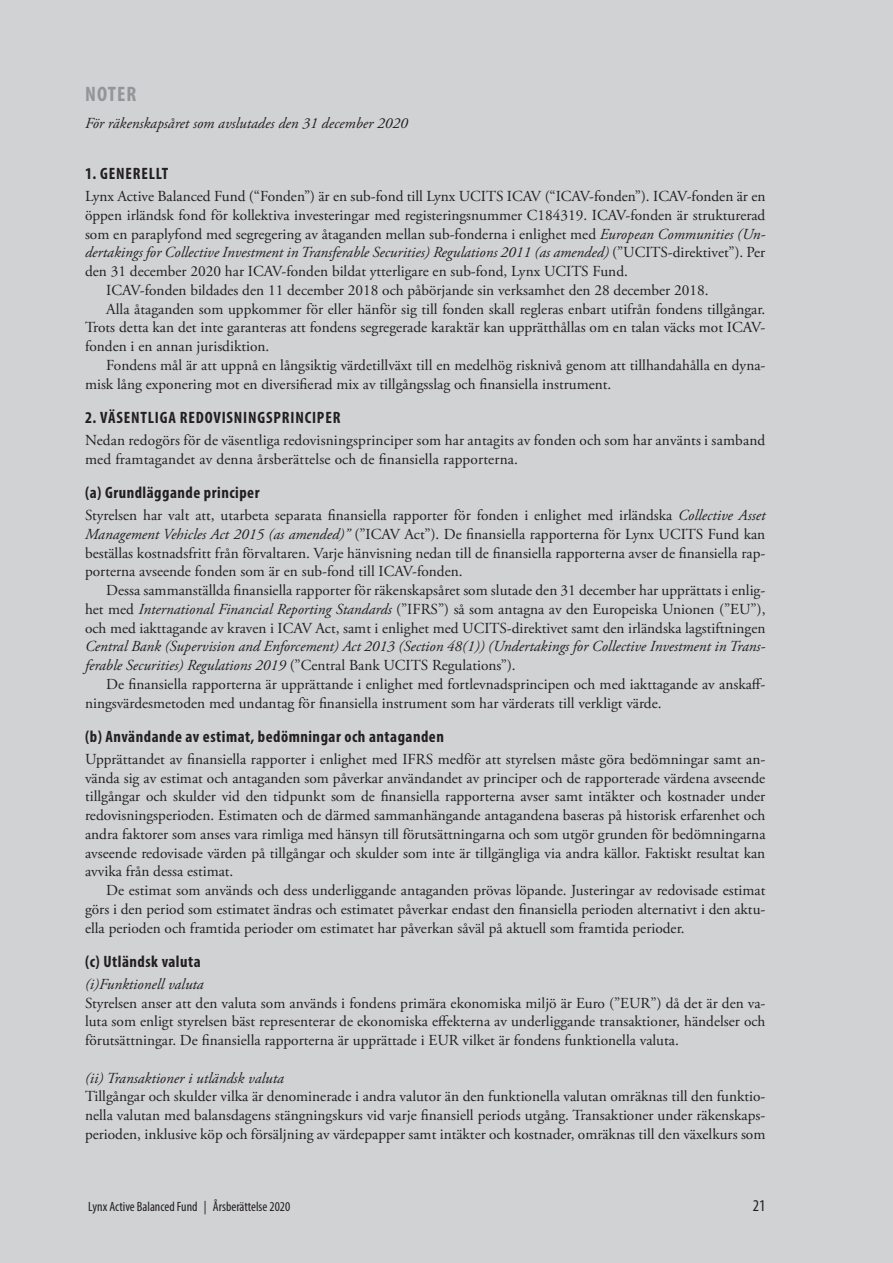
<style>
.page{position:relative;width:893px;height:1263px;background:#d1d2d4}
.page>*{position:absolute;margin:0;border:0;box-sizing:border-box;transform-origin:0 0}
.t1{font:700 condensed 21px "Myriad Pro";letter-spacing:.045em;color:#939598}
.t2{font:700 condensed 16.5px "Myriad Pro";letter-spacing:.03em;color:#231f20}
.t3{font:700 condensed 16.5px "Myriad Pro";letter-spacing:.05em;color:#231f20}
.t4{font:condensed 16.5px "Myriad Pro";color:#231f20}
.t5{font:15.3px/18.8px "Adobe Garamond Pro";color:#231f20;text-align:justify}
.t6{font:italic 15.3px/18.8px "Adobe Garamond Pro";color:#231f20}
.t7{font:condensed 13.5px "Myriad Pro";color:#231f20}
.s1{font-style:italic}
.s2{font-style:normal}
</style>
<div class="page">
<h1 class="t1" style="left:85px;top:81px;width:52px">NOTER</h1>
<p class="t6" style="left:85px;top:114px;width:324px">För räkenskapsåret som avslutades den 31 december 2020</p>
<p class="t3" style="left:85px;top:164px;width:85px">1. GENERELLT</p>
<p class="t5" style="left:85px;top:188px;width:682px">Lynx Active Balanced Fund (“Fonden”) är en sub-fond till Lynx UCITS ICAV (“ICAV-fonden”). ICAV-fonden är en</p>
<p class="t5" style="left:85px;top:206px;width:682px">öppen irländsk fond för kollektiva investeringar med registeringsnummer C184319. ICAV-fonden är strukturerad</p>
<p class="t5" style="left:85px;top:225px;width:682px">som en paraplyfond med segregering av åtaganden mellan sub-fonderna i enlighet med <span class="s1">European Communities (Un-</span></p>
<p class="t6" style="left:85px;top:244px;width:682px">dertakings for Collective Investment in Transferable Securities) Regulations 2011 (as amended) <span class="s2">(”UCITS-direktivet”). Per</span></p>
<p class="t5" style="left:85px;top:263px;width:544px">den 31 december 2020 har ICAV-fonden bildat ytterligare en sub-fond, Lynx UCITS Fund.</p>
<p class="t5" style="left:106px;top:281px;width:604px">ICAV-fonden bildades den 11 december 2018 och påbörjande sin verksamhet den 28 december 2018.</p>
<p class="t5" style="left:106px;top:300px;width:661px">Alla åtaganden som uppkommer för eller hänför sig till fonden skall regleras enbart utifrån fondens tillgångar.</p>
<p class="t5" style="left:85px;top:319px;width:682px">Trots detta kan det inte garanteras att fondens segregerade karaktär kan upprätthållas om en talan väcks mot ICAV-</p>
<p class="t5" style="left:85px;top:337px;width:186px">fonden i en annan jurisdiktion.</p>
<p class="t5" style="left:106px;top:356px;width:661px">Fondens mål är att uppnå en långsiktig värdetillväxt till en medelhög risknivå genom att tillhandahålla en dyna-</p>
<p class="t5" style="left:85px;top:375px;width:528px">misk lång exponering mot en diversifierad mix av tillgångsslag och finansiella instrument.</p>
<p class="t3" style="left:85px;top:407px;width:257px">2. VÄSENTLIGA REDOVISNINGSPRINCIPER</p>
<p class="t5" style="left:85px;top:431px;width:682px">Nedan redogörs för de väsentliga redovisningsprinciper som har antagits av fonden och som har använts i samband med framtagandet av denna årsberättelse och de finansiella rapporterna.</p>
<p class="t2" style="left:85px;top:482px;width:176px">(a) Grundläggande principer</p>
<p class="t5" style="left:85px;top:506px;width:682px">Styrelsen har valt att, utarbeta separata finansiella rapporter för fonden i enlighet med irländska <span class="s1">Collective Asset Management Vehicles Act 2015 (as amended)”</span> (”ICAV Act”). De finansiella rapporterna för Lynx UCITS Fund kan beställas kostnadsfritt från förvaltaren. Varje hänvisning nedan till de finansiella rapporterna avser de finansiella rap&shy;porterna avseende fonden som är en sub-fond till ICAV-fonden.</p>
<p class="t5" style="left:85px;top:581px;width:682px;text-indent:21px">Dessa sammanställda finansiella rapporter för räkenskapsåret som slutade den 31 december har upprättats i enlig&shy;het med <span class="s1">International Financial Reporting Standards</span> (”IFRS”) så som antagna av den Europeiska Unionen (”EU”), och med iakttagande av kraven i ICAV Act, samt i enlighet med UCITS-direktivet samt den irländska lagstiftningen</p>
<p class="t6" style="left:85px;top:637px;width:682px">Central Bank (Supervision and Enforcement) Act 2013 (Section 48(1)) (Undertakings for Collective Investment in Trans&shy;ferable Securities) Regulations 2019 <span class="s2">(”Central Bank UCITS Regulations”).</span></p>
<p class="t5" style="left:85px;top:675px;width:682px;text-indent:21px">De finansiella rapporterna är upprättande i enlighet med fortlevnadsprincipen och med iakttagande av anskaff&shy;ningsvärdesmetoden med undantag för finansiella instrument som har värderats till verkligt värde.</p>
<p class="t2" style="left:85px;top:726px;width:360px">(b) Användande av estimat, bedömningar och antaganden</p>
<p class="t5" style="left:85px;top:750px;width:682px">Upprättandet av finansiella rapporter i enlighet med IFRS medför att styrelsen måste göra bedömningar samt an&shy;vända sig av estimat och antaganden som påverkar användandet av principer och de rapporterade värdena avseende tillgångar och skulder vid den tidpunkt som de finansiella rapporterna avser samt intäkter och kostnader under redovisningsperioden. Estimaten och de därmed sammanhängande antagandena baseras på historisk erfarenhet och andra faktorer som anses vara rimliga med hänsyn till förutsättningarna och som utgör grunden för bedömningarna avseende redovisade värden på tillgångar och skulder som inte är tillgängliga via andra källor. Faktiskt resultat kan avvika från dessa estimat.</p>
<p class="t5" style="left:85px;top:881px;width:682px;text-indent:21px">De estimat som används och dess underliggande antaganden prövas löpande. Justeringar av redovisade estimat görs i den period som estimatet ändras och estimatet påverkar endast den finansiella perioden alternativt i den aktu&shy;ella perioden och framtida perioder om estimatet har påverkan såväl på aktuell som framtida perioder.</p>
<p class="t2" style="left:85px;top:951px;width:117px">(c) Utländsk valuta</p>
<p class="t6" style="left:85px;top:975px;width:120px">(i)Funktionell valuta</p>
<p class="t5" style="left:85px;top:994px;width:682px">Styrelsen anser att den valuta som används i fondens primära ekonomiska miljö är Euro (”EUR”) då det är den va&shy;luta som enligt styrelsen bäst representerar de ekonomiska effekterna av underliggande transaktioner, händelser och förutsättningar. De finansiella rapporterna är upprättade i EUR vilket är fondens funktionella valuta.</p>
<p class="t6" style="left:85px;top:1069px;width:200px">(ii) Transaktioner i utländsk valuta</p>
<p class="t5" style="left:85px;top:1088px;width:682px">Tillgångar och skulder vilka är denominerade i andra valutor än den funktionella valutan omräknas till den funktio&shy;nella valutan med balansdagens stängningskurs vid varje finansiell periods utgång. Transaktioner under räkenskaps&shy;perioden, inklusive köp och försäljning av värdepapper samt intäkter och kostnader, omräknas till den växelkurs som</p>
<p class="t7" style="left:88px;top:1198px;width:204px">Lynx Active Balanced Fund | Årsberättelse 2020</p>
<p class="t4" style="left:753px;top:1195px;width:14px">21</p>
</div>
